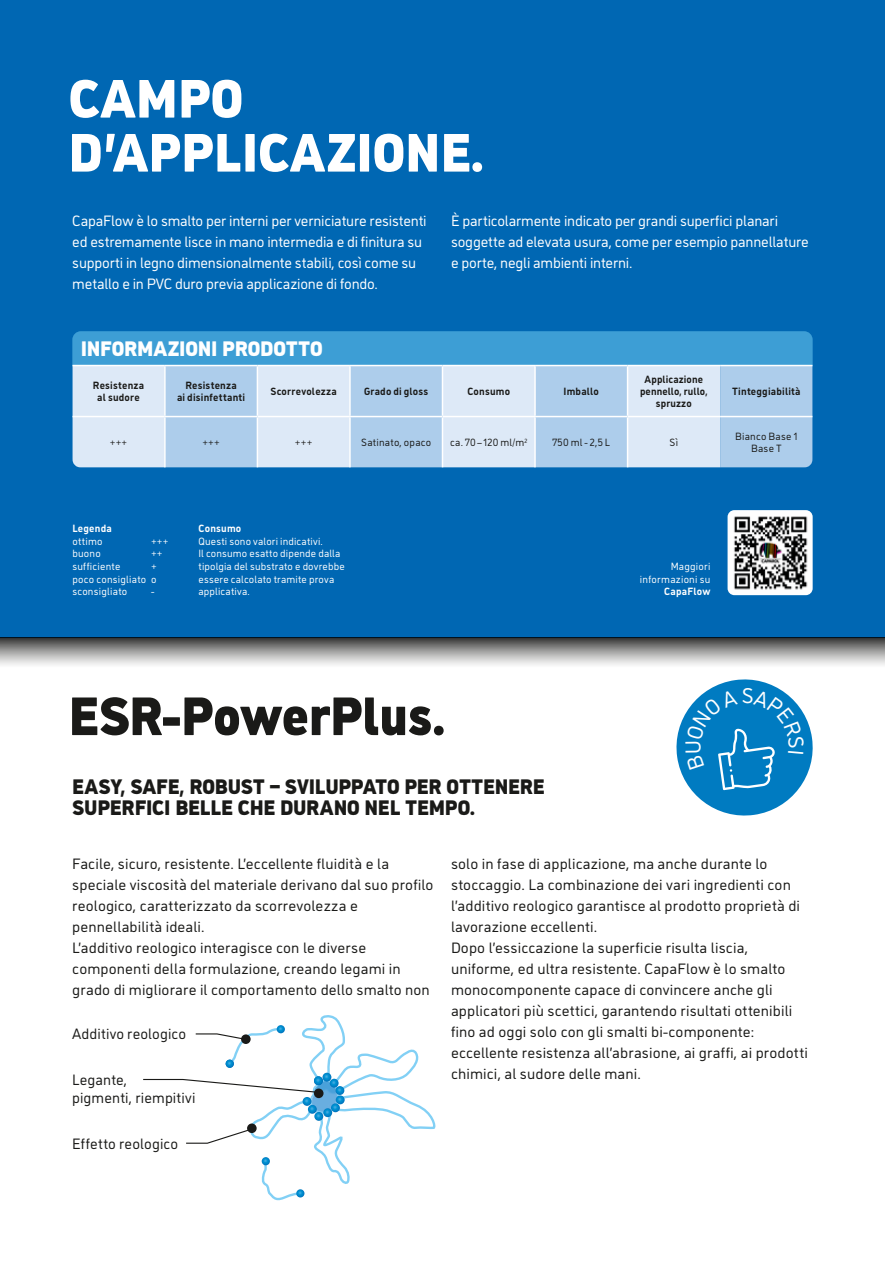
<style>
.page{position:relative;width:885px;height:1263px;background:#fff}
.page>*{position:absolute;margin:0;border:0;box-sizing:border-box;transform-origin:0 0}
.t1{font:900 54px/54px "CAP Elephant";color:#fff}
.t2{font:900 54px "CAP Elephant";letter-spacing:-.01em;color:#1a1a18}
.t3{font:900 21px/21px "CAP Elephant";letter-spacing:-.01em;color:#1a1a18}
.t4{font:900 21px "CAP Elephant";letter-spacing:-.01em;color:#fff}
.t5{font:15px/21px "CAP Elephant";letter-spacing:.005em;color:#1a1a18}
.t6{font:15px/21px "CAP Elephant";letter-spacing:-.015em;color:#fff}
.t7{font:10.5px/12.6px "CAP Elephant";letter-spacing:.02em;color:#fff;text-align:right}
.t8{font:700 10.5px/12px "CAP Elephant";letter-spacing:.02em;color:#1a1a18;text-align:center}
.t9{font:10.5px/12px "CAP Elephant";letter-spacing:.025em;color:#1a1a18;text-align:center}
.t10{font:700 10.5px "CAP Elephant";letter-spacing:.02em;color:#fff}
</style>
<div class="page">
<hr style="left:0;top:901px;width:1px;height:362px;background:#12ad9a">
<hr style="left:0;top:901px;width:1px;height:31px;background:#1a1a18">
<div style="left:0;top:0;width:884px;height:638px;background:#0067b3"></div>
<div style="left:72px;top:331px;width:740px;height:34px;background:#3d9ed5"></div>
<div style="left:72px;top:366px;width:92px;height:102px;background:#dde9f7"></div>
<svg style="left:166px;top:366px;width:646px;height:102px;background:#c0d8ef"></svg>
<hr style="left:72px;top:365px;width:93px;height:1px;background:#fff">
<hr style="left:165px;top:365px;width:92px;height:1px;background:#fff">
<hr style="left:164px;top:366px;width:2px;height:50px;background:#fff">
<hr style="left:257px;top:365px;width:93px;height:1px;background:#fff">
<hr style="left:256px;top:366px;width:2px;height:50px;background:#fff">
<hr style="left:350px;top:365px;width:92px;height:1px;background:#fff">
<hr style="left:349px;top:366px;width:1px;height:50px;background:#fff">
<hr style="left:442px;top:365px;width:93px;height:1px;background:#fff">
<hr style="left:441px;top:366px;width:2px;height:50px;background:#fff">
<hr style="left:535px;top:365px;width:92px;height:1px;background:#fff">
<hr style="left:534px;top:366px;width:1px;height:50px;background:#fff">
<hr style="left:627px;top:365px;width:93px;height:1px;background:#fff">
<hr style="left:626px;top:366px;width:2px;height:50px;background:#fff">
<hr style="left:720px;top:365px;width:92px;height:1px;background:#fff">
<hr style="left:72px;top:416px;width:93px;height:1px;background:#fff">
<hr style="left:165px;top:416px;width:92px;height:1px;background:#fff">
<hr style="left:164px;top:417px;width:2px;height:51px;background:#fff">
<hr style="left:257px;top:416px;width:93px;height:1px;background:#fff">
<hr style="left:256px;top:417px;width:2px;height:51px;background:#fff">
<hr style="left:350px;top:416px;width:92px;height:1px;background:#fff">
<hr style="left:349px;top:417px;width:1px;height:51px;background:#fff">
<hr style="left:442px;top:416px;width:93px;height:1px;background:#fff">
<hr style="left:441px;top:417px;width:2px;height:51px;background:#fff">
<hr style="left:535px;top:416px;width:92px;height:1px;background:#fff">
<hr style="left:534px;top:417px;width:1px;height:51px;background:#fff">
<hr style="left:627px;top:416px;width:93px;height:1px;background:#fff">
<hr style="left:626px;top:417px;width:2px;height:51px;background:#fff">
<hr style="left:720px;top:416px;width:92px;height:1px;background:#fff">
<div style="left:0;top:638px;width:884px;height:30px;background:linear-gradient(to bottom,#434341,#fff)"></div>
<svg style="left:143px;top:1015px;width:293px;height:186px"></svg>
<img style="left:727px;top:510px;width:85px;height:85px">
<svg style="left:676px;top:679px;width:137px;height:137px"></svg>
<h1 class="t1" style="left:68px;top:72px;width:416px">CAMPO<br>D’APPLICAZIONE.</h1>
<p class="t6" style="left:72px;top:210px;width:356px">CapaFlow è lo smalto per interni per verniciature resistenti ed estremamente lisce in mano intermedia e di finitura su supporti in legno dimensionalmente stabili, così come su metallo e in PVC duro previa applicazione di fondo.</p>
<p class="t6" style="left:451px;top:210px;width:359px">È particolarmente indicato per grandi superfici planari soggette ad elevata usura, come per esempio pannellature e porte, negli ambienti interni.</p>
<h2 class="t4" style="left:81px;top:337px;width:243px">INFORMAZIONI PRODOTTO</h2>
<p class="t8" style="left:93px;top:379px;width:53px">Resistenza al sudore</p>
<p class="t8" style="left:177px;top:379px;width:70px">Resistenza<br>ai disinfettanti</p>
<p class="t8" style="left:270px;top:385px;width:68px">Scorrevolezza</p>
<p class="t8" style="left:364px;top:385px;width:66px">Grado di gloss</p>
<p class="t8" style="left:467px;top:385px;width:44px">Consumo</p>
<p class="t8" style="left:563px;top:385px;width:37px">Imballo</p>
<p class="t8" style="left:640px;top:373px;width:69px">Applicazione pennello, rullo, spruzzo</p>
<p class="t8" style="left:732px;top:385px;width:70px">Tinteggiabilità</p>
<p class="t9" style="left:110px;top:436px;width:19px">+++</p>
<p class="t9" style="left:202px;top:436px;width:19px">+++</p>
<p class="t9" style="left:295px;top:436px;width:19px">+++</p>
<p class="t9" style="left:361px;top:436px;width:72px">Satinato, opaco</p>
<p class="t9" style="left:450px;top:436px;width:79px">ca. 70–120 ml/m<sup>2</sup></p>
<p class="t9" style="left:552px;top:436px;width:59px">750 ml - 2,5 L</p>
<p class="t9" style="left:669px;top:436px;width:10px">Sì</p>
<p class="t9" style="left:735px;top:430px;width:64px">Bianco Base 1<br>Base T</p>
<p class="t10" style="left:72px;top:522px;width:41px">Legenda</p>
<p class="t7" style="left:72px;top:535px;width:32px">ottimo</p>
<p class="t7" style="left:151px;top:535px;width:19px">+++</p>
<p class="t7" style="left:72px;top:547px;width:30px">buono</p>
<p class="t7" style="left:151px;top:547px;width:13px">++</p>
<p class="t7" style="left:72px;top:560px;width:50px">sufficiente</p>
<p class="t7" style="left:72px;top:560px;width:86px;text-align:justify;text-indent:79px">+ poco consigliato o sconsigliato</p>
<p class="t7" style="left:151px;top:585px;width:5px">-</p>
<p class="t10" style="left:198px;top:522px;width:44px">Consumo</p>
<p class="t7" style="left:198px;top:535px;width:148px;text-align:left">Questi sono valori indicativi.<br>Il consumo esatto dipende dalla tipolgia del substrato e dovrebbe essere calcolato tramite prova applicativa.</p>
<h1 class="t2" style="left:68px;top:685px;width:378px">ESR-PowerPlus.</h1>
<h2 class="t3" style="left:72px;top:776px;width:474px">EASY, SAFE, ROBUST – SVILUPPATO PER OTTENERE<br>SUPERFICI BELLE CHE DURANO NEL TEMPO.</h2>
<p class="t7" style="left:639px;top:560px;width:72px">Maggiori informazioni su</p>
<p class="t10" style="left:664px;top:585px;width:48px">CapaFlow</p>
<p class="t5" style="left:72px;top:853px;width:362px">Facile, sicuro, resistente. L’eccellente fluidità e la speciale viscosità del materiale derivano dal suo profilo reologico, caratterizzato da scorrevolezza e pennellabilità ideali.<br>L’additivo reologico interagisce con le diverse componenti della formulazione, creando legami in grado di migliorare il comportamento dello smalto non</p>
<p class="t5" style="left:451px;top:853px;width:358px">solo in fase di applicazione, ma anche durante lo stoccaggio. La combinazione dei vari ingredienti con l’additivo reologico garantisce al prodotto proprietà di lavorazione eccellenti.<br>Dopo l’essiccazione la superficie risulta liscia, uniforme, ed ultra resistente. CapaFlow è lo smalto monocomponente capace di convincere anche gli applicatori più scettici, garantendo risultati ottenibili fino ad oggi solo con gli smalti bi-componente: eccellente resistenza all’abrasione, ai graffi, ai prodotti chimici, al sudore delle mani.</p>
<p class="t5" style="left:72px;top:1023px;width:115px">Additivo reologico</p>
<p class="t5" style="left:72px;top:1070px;width:125px;line-height:18px">Legante,<br>pigmenti, riempitivi</p>
<p class="t5" style="left:72px;top:1133px;width:107px">Effetto reologico</p>
</div>
